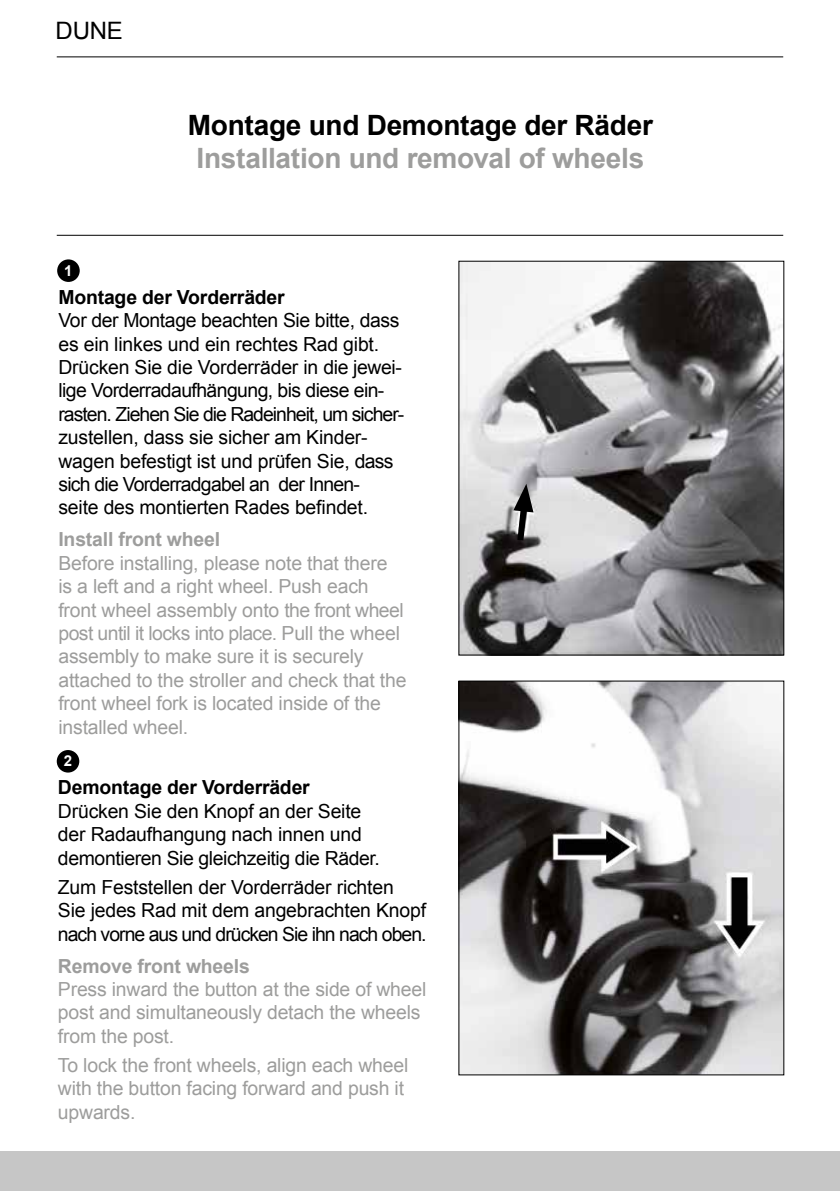
<style>
.page{position:relative;width:840px;height:1191px;background:#fff}
.page>*{position:absolute;margin:0;border:0;box-sizing:border-box;transform-origin:0 0}
.t1{font:700 28px "Arial";letter-spacing:-.01em;color:#9d9d9c}
.t2{font:700 28px "Arial";letter-spacing:-.01em;color:#000}
.t3{font:24px "Arial";color:#000}
.t4{font:19.4px/23.4px "Arial";letter-spacing:-.01em;color:#000}
.t5{font:19.4px/23.4px "Arial";letter-spacing:-.01em;color:#9d9d9c}
.t6{font:700 19.4px "Arial";letter-spacing:-.01em;color:#000}
.t7{font:700 19.4px "Arial";letter-spacing:-.01em;color:#9d9d9c}
.t8{font:700 15px "Arial";color:#fff}
</style>
<div class="page">
<div style="left:0;top:1151px;width:839px;height:40px;background:#c6c6c6"></div>
<hr style="left:57px;top:56px;width:725px;height:1px;background:#000">
<hr style="left:57px;top:235px;width:725px;height:1px;background:#000">
<img style="left:460px;top:263px;width:321px;height:390px">
<img style="left:460px;top:682px;width:321px;height:391px">
<div style="left:458px;top:680px;width:325px;height:395px;border:1px solid #000"></div>
<svg style="left:513px;top:484px;width:20px;height:63px"></svg>
<div style="left:57px;top:259px;width:23px;height:23px;background:#000;border-radius:50%"></div>
<div style="left:57px;top:750px;width:22px;height:22px;background:#000;border-radius:50%"></div>
<p class="t3" style="left:56px;top:15px;width:69px">DUNE</p>
<h1 class="t2" style="left:188px;top:106px;width:466px">Montage und Demontage der Räder</h1>
<h1 class="t1" style="left:196px;top:140px;width:449px">Installation und removal of wheels</h1>
<p class="t8" style="left:64px;top:260px;width:10px">1</p>
<p class="t6" style="left:58px;top:284px;width:228px">Montage der Vorderräder</p>
<p class="t4" style="left:58px;top:309px;width:347px">Vor der Montage beachten Sie bitte, dass es ein linkes und ein rechtes Rad gibt.<br>Drücken Sie die Vorderräder in die jewei&shy;lige Vorderradaufhängung, bis diese ein&shy;rasten. Ziehen Sie die Radeinheit, um sicher&shy;zustellen, dass sie sicher am Kinder&shy;wagen befestigt ist und prüfen Sie, dass sich die Vorderradgabel an der Innen&shy;seite des montierten Rades befindet.</p>
<p class="t7" style="left:58px;top:527px;width:163px">Install front wheel</p>
<p class="t5" style="left:58px;top:551px;width:349px">Before installing, please note that there<br>is a left and a right wheel. Push each front wheel assembly onto the front wheel post until it locks into place. Pull the wheel assembly to make sure it is securely attached to the stroller and check that the front wheel fork is located inside of the installed wheel.</p>
<p class="t8" style="left:64px;top:751px;width:10px">2</p>
<p class="t6" style="left:58px;top:774px;width:253px">Demontage der Vorderräder</p>
<p class="t4" style="left:58px;top:799px;width:323px">Drücken Sie den Knopf an der Seite der Radaufhangung nach innen und demontieren Sie gleichzeitig die Räder.</p>
<p class="t4" style="left:58px;top:875px;width:370px">Zum Feststellen der Vorderräder richten<br>Sie jedes Rad mit dem angebrachten Knopf nach vorne aus und drücken Sie ihn nach oben.</p>
<p class="t7" style="left:58px;top:952px;width:193px">Remove front wheels</p>
<p class="t5" style="left:58px;top:977px;width:369px">Press inward the button at the side of wheel post and simultaneously detach the wheels from the post.</p>
<p class="t5" style="left:58px;top:1053px;width:352px">To lock the front wheels, align each wheel with the button facing forward and push it upwards.</p>
</div>
